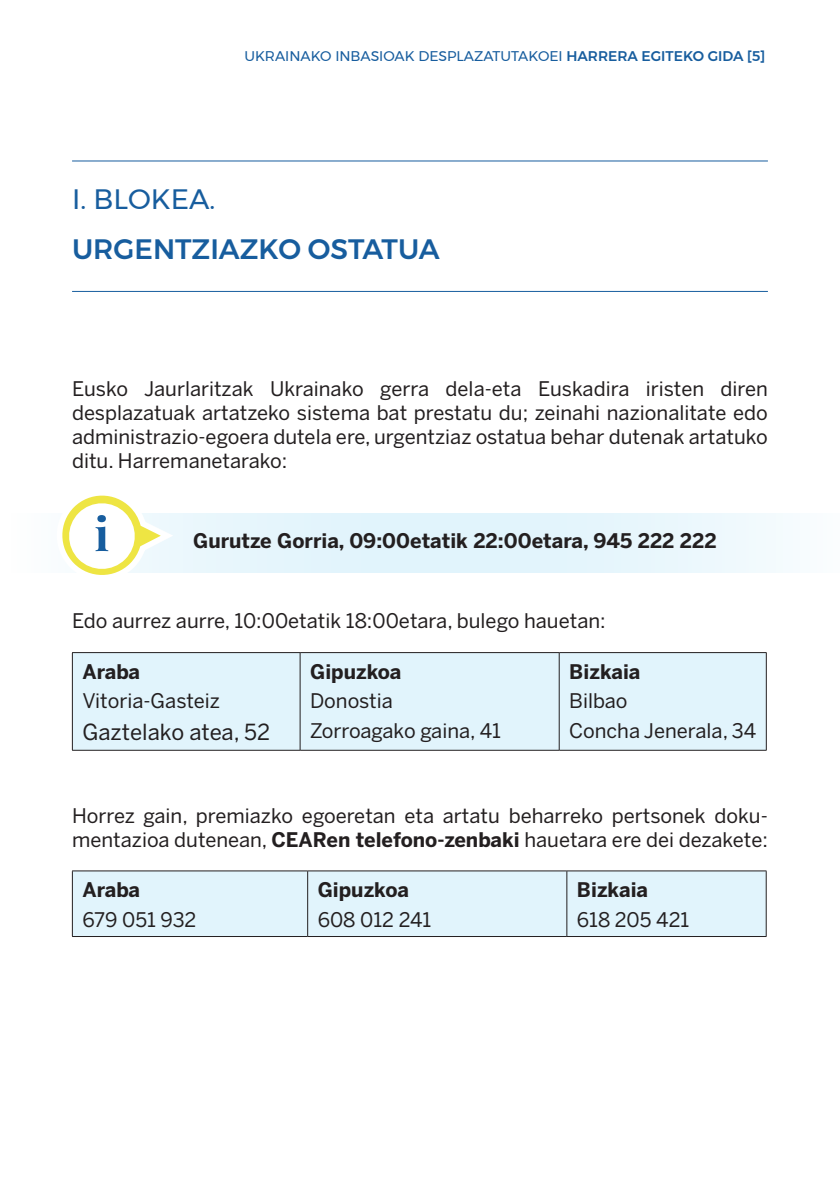
<style>
.page{position:relative;width:840px;height:1191px;background:#fff}
.page>*{position:absolute;margin:0;border:0;box-sizing:border-box;transform-origin:0 0}
.t1{font:500 28px "Montserrat";color:#175d9e}
.t2{font:28px "Montserrat";color:#175d9e}
.t3{font:22px "Benton Sans";color:#231f20}
.t4{font:20px/24px "Benton Sans";color:#231f20;text-align:justify}
.t5{font:700 20px "Benton Sans";color:#231f20}
.t6{font:14px "Montserrat";color:#175d9e}
.s1{font-weight:500}
.s2{font-weight:700}
</style>
<div class="page">
<svg style="left:179px;top:513px;width:604px;height:60px;background:#e6f5fc"></svg>
<div style="left:73px;top:653px;width:692px;height:97px;background:#e1f4fc"></div>
<hr style="left:72px;top:652px;width:228px;height:1px;background:#231f20">
<hr style="left:72px;top:653px;width:1px;height:97px;background:#231f20">
<hr style="left:300px;top:652px;width:259px;height:1px;background:#231f20">
<hr style="left:299px;top:653px;width:1px;height:97px;background:#231f20">
<hr style="left:559px;top:652px;width:207px;height:1px;background:#231f20">
<hr style="left:558px;top:653px;width:1px;height:97px;background:#231f20">
<hr style="left:765px;top:653px;width:1px;height:97px;background:#231f20">
<hr style="left:72px;top:750px;width:228px;height:1px;background:#231f20">
<hr style="left:300px;top:750px;width:259px;height:1px;background:#231f20">
<hr style="left:559px;top:750px;width:207px;height:1px;background:#231f20">
<div style="left:73px;top:871px;width:692px;height:65px;background:#e1f4fc"></div>
<hr style="left:72px;top:870px;width:235px;height:1px;background:#231f20">
<hr style="left:72px;top:871px;width:1px;height:65px;background:#231f20">
<hr style="left:72px;top:936px;width:235px;height:1px;background:#231f20">
<hr style="left:307px;top:870px;width:259px;height:1px;background:#231f20">
<hr style="left:307px;top:871px;width:1px;height:65px;background:#231f20">
<hr style="left:307px;top:936px;width:259px;height:1px;background:#231f20">
<hr style="left:566px;top:870px;width:200px;height:1px;background:#231f20">
<hr style="left:566px;top:871px;width:1px;height:65px;background:#231f20">
<hr style="left:765px;top:871px;width:1px;height:65px;background:#231f20">
<hr style="left:566px;top:936px;width:200px;height:1px;background:#231f20">
<hr style="left:72px;top:161px;width:695px;height:1px;background:#175d9e">
<hr style="left:72px;top:291px;width:695px;height:1px;background:#175d9e">
<svg style="left:62px;top:495px;width:117px;height:80px"></svg>
<p class="t6" style="left:244px;top:45px;width:522px">UKRAINAKO INBASIOAK DESPLAZATUTAKOEI <span class="s1">HARRERA EGITEKO GIDA [5]</span></p>
<p class="t2" style="left:72px;top:178px;width:144px">I. BLOKEA.</p>
<p class="t1" style="left:72px;top:227px;width:369px">URGENTZIAZKO OSTATUA</p>
<p class="t4" style="left:72px;top:377px;width:697px">Eusko Jaurlaritzak Ukrainako gerra dela-eta Euskadira iristen diren desplazatuak artatzeko sistema bat prestatu du; zeinahi nazionalitate edo administrazio-egoera dutela ere, urgentziaz ostatua behar dutenak artatuko ditu. Harremanetarako:</p>
<p class="t5" style="left:193px;top:529px;width:525px">Gurutze Gorria, 09:00etatik 22:00etara, 945 222 222</p>
<p class="t4" style="left:72px;top:609px;width:535px">Edo aurrez aurre, 10:00etatik 18:00etara, bulego hauetan:</p>
<p class="t5" style="left:82px;top:659px;width:59px">Araba</p>
<p class="t4" style="left:82px;top:688px;width:139px">Vitoria-Gasteiz</p>
<p class="t3" style="left:82px;top:719px;width:189px">Gaztelako atea, 52</p>
<p class="t5" style="left:310px;top:659px;width:93px">Gipuzkoa</p>
<p class="t4" style="left:310px;top:688px;width:84px">Donostia</p>
<p class="t4" style="left:310px;top:718px;width:192px">Zorroagako gaina, 41</p>
<p class="t5" style="left:569px;top:659px;width:73px">Bizkaia</p>
<p class="t4" style="left:569px;top:688px;width:60px">Bilbao</p>
<p class="t4" style="left:569px;top:718px;width:188px">Concha Jenerala, 34</p>
<p class="t4" style="left:72px;top:803px;width:697px">Horrez gain, premiazko egoeretan eta artatu beharreko pertsonek doku&shy;mentazioa dutenean, <span class="s2">CEARen telefono-zenbaki</span> hauetara ere dei dezakete:</p>
<p class="t5" style="left:82px;top:877px;width:59px">Araba</p>
<p class="t4" style="left:82px;top:907px;width:115px">679 051 932</p>
<p class="t5" style="left:317px;top:877px;width:93px">Gipuzkoa</p>
<p class="t4" style="left:317px;top:907px;width:115px">608 012 241</p>
<p class="t5" style="left:576px;top:877px;width:73px">Bizkaia</p>
<p class="t4" style="left:576px;top:907px;width:114px">618 205 421</p>
</div>
